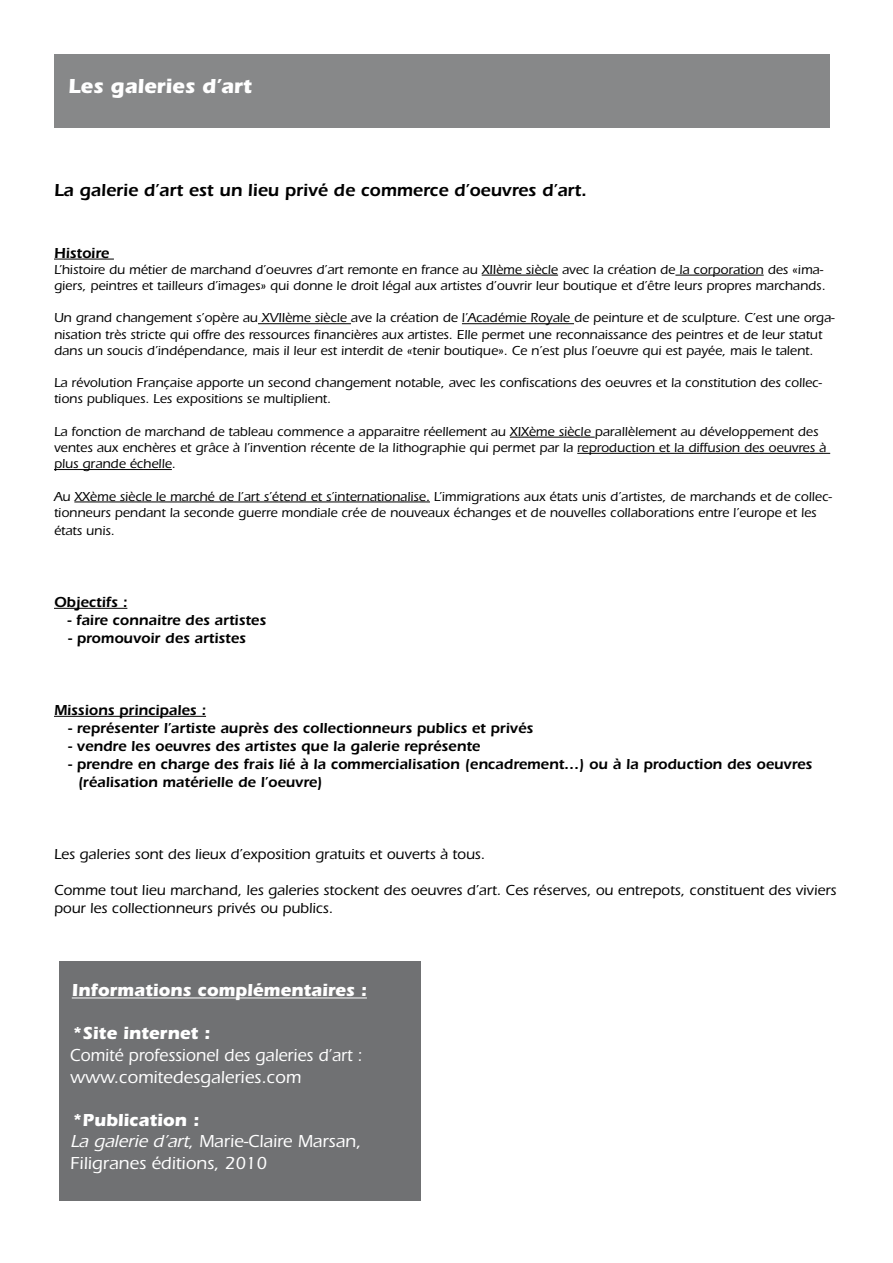
<style>
.page{position:relative;width:893px;height:1263px;background:#fff}
.page>*{position:absolute;margin:0;border:0;box-sizing:border-box;transform-origin:0 0}
.t1{font:700 21px "Itc Eras";color:#fff}
.t2{font:500 18px/21.6px "Itc Eras";color:#fff}
.t3{font:500 18px/21.6px "Itc Eras";color:#fff;scale:.95 1}
.t4{font:600 18px "Itc Eras";color:#000}
.t5{font:700 18px "Itc Eras";color:#fff}
.t6{font:600 15px/18px "Itc Eras";color:#000}
.t7{font:500 15px/18px "Itc Eras";color:#000}
.t8{font:500 13.5px/16.2px "Itc Eras";color:#000}
.s1{font-weight:700}
.s2{font-style:italic}
</style>
<div class="page">
<div style="left:54px;top:54px;width:775px;height:74px;background:#878889"></div>
<div style="left:60px;top:961px;width:361px;height:239px;background:#707173"></div>
<hr style="left:72px;top:997px;width:295px;height:1px;background:#fff">
<hr style="left:54px;top:259px;width:60px;height:1px;background:#000">
<hr style="left:482px;top:275px;width:76px;height:1px;background:#000">
<hr style="left:675px;top:275px;width:89px;height:1px;background:#000">
<hr style="left:258px;top:323px;width:93px;height:1px;background:#000">
<hr style="left:462px;top:323px;width:112px;height:1px;background:#000">
<hr style="left:510px;top:437px;width:85px;height:1px;background:#000">
<hr style="left:577px;top:453px;width:253px;height:1px;background:#000">
<hr style="left:54px;top:469px;width:118px;height:1px;background:#000">
<hr style="left:74px;top:502px;width:356px;height:1px;background:#000">
<hr style="left:54px;top:608px;width:73px;height:1px;background:#000">
<hr style="left:54px;top:716px;width:152px;height:1px;background:#000">
<h1 class="t1" style="left:68px;top:74px;width:185px">Les galeries d’art</h1>
<h2 class="t4" style="left:54px;top:180px;width:534px">La galerie d’art est un lieu privé de commerce d’oeuvres d’art.</h2>
<p class="t6" style="left:54px;top:244px;width:57px">Histoire</p>
<p class="t8" style="left:54px;top:261px;width:773px">L’histoire du métier de marchand d’oeuvres d’art remonte en france au XIIème siècle avec la création de la corporation des «ima&shy;giers, peintres et tailleurs d’images» qui donne le droit légal aux artistes d’ouvrir leur boutique et d’être leurs propres marchands.</p>
<p class="t8" style="left:54px;top:310px;width:782px">Un grand changement s’opère au XVIIème siècle ave la création de l’Académie Royale de peinture et de sculpture. C’est une orga&shy;nisation très stricte qui offre des ressources financières aux artistes. Elle permet une reconnaissance des peintres et de leur statut dans un soucis d’indépendance, mais il leur est interdit de «tenir boutique». Ce n’est plus l’oeuvre qui est payée, mais le talent.</p>
<p class="t8" style="left:54px;top:375px;width:770px">La révolution Française apporte un second changement notable, avec les confiscations des oeuvres et la constitution des collec&shy;tions publiques. Les expositions se multiplient.</p>
<p class="t8" style="left:54px;top:423px;width:774px">La fonction de marchand de tableau commence a apparaitre réellement au XIXème siècle parallèlement au développement des ventes aux enchères et grâce à l’invention récente de la lithographie qui permet par la reproduction et la diffusion des oeuvres à plus grande échelle.</p>
<p class="t8" style="left:54px;top:488px;width:779px">Au XXème siècle le marché de l’art s’étend et s’internationalise. L’immigrations aux états unis d’artistes, de marchands et de collec&shy;tionneurs pendant la seconde guerre mondiale crée de nouveaux échanges et de nouvelles collaborations entre l’europe et les</p>
<p class="t8" style="left:54px;top:522px;width:62px">états unis.</p>
<p class="t6" style="left:54px;top:593px;width:75px">Objectifs :</p>
<p class="t6" style="left:68px;top:611px;width:200px">- faire connaitre des artistes</p>
<p class="t6" style="left:68px;top:629px;width:179px">- promouvoir des artistes</p>
<p class="t6" style="left:54px;top:701px;width:154px">Missions principales :</p>
<p class="t6" style="left:68px;top:719px;width:466px">- représenter l’artiste auprès des collectionneurs publics et privés</p>
<p class="t6" style="left:68px;top:737px;width:414px">- vendre les oeuvres des artistes que la galerie représente</p>
<p class="t6" style="left:78px;top:755px;width:736px;text-indent:-9px">- prendre en charge des frais lié à la commercialisation (encadrement…) ou à la production des oeuvres (réalisation matérielle de l’oeuvre)</p>
<p class="t7" style="left:54px;top:845px;width:433px">Les galeries sont des lieux d’exposition gratuits et ouverts à tous.</p>
<p class="t7" style="left:54px;top:881px;width:784px">Comme tout lieu marchand, les galeries stockent des oeuvres d’art. Ces réserves, ou entrepots, constituent des viviers pour les collectionneurs privés ou publics.</p>
<h2 class="t5" style="left:72px;top:980px;width:297px">Informations complémentaires :</h2>
<h2 class="t5" style="left:72px;top:1023px;width:140px">*Site internet :</h2>
<h2 class="t3" style="left:70px;top:1044px;width:310px">Comité professionel des galeries d’art : www.comitedesgaleries.com</h2>
<h2 class="t2" style="left:70px;top:1109px;width:293px"><span class="s1">*Publication :<br></span><span class="s2">La galerie d’art</span>, Marie-Claire Marsan,<br>Filigranes éditions, 2010</h2>
</div>
